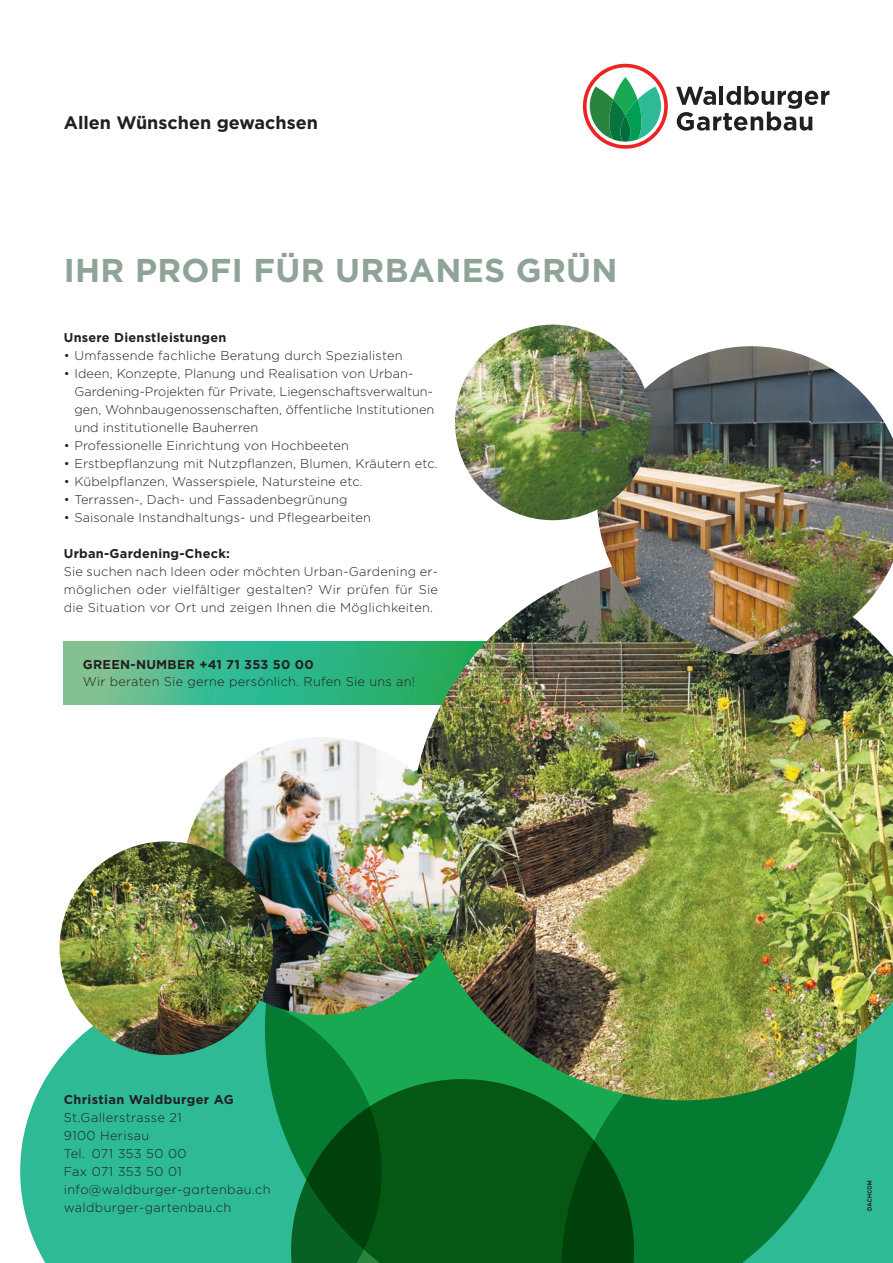
<style>
.page{position:relative;width:893px;height:1263px;background:#fff}
.page>*{position:absolute;margin:0;border:0;box-sizing:border-box;transform-origin:0 0}
.t1{font:700 33px "Gotham";letter-spacing:.01em;color:#8fa497}
.t2{font:700 18px "Gotham";color:#231f20}
.t3{font:300 12.75px/18px "Gotham";letter-spacing:.01em;color:#231f20}
.t4{font:300 12.75px/18px "Gotham";letter-spacing:.03em;color:#231f20}
.t5{font:700 12.75px "Gotham";letter-spacing:.02em;color:#231f20}
</style>
<div class="page">
<svg style="left:20px;top:990px;width:362px;height:273px;background:#3aba92"></svg>
<svg style="left:291px;top:1079px;width:270px;height:184px;background:#045c19"></svg>
<svg style="left:561px;top:1100px;width:332px;height:163px;background:#0e8444"></svg>
<svg style="left:583px;top:64px;width:85px;height:85px"></svg>
<svg style="left:676px;top:86px;width:153px;height:45px"></svg>
<svg style="left:867px;top:1181px;width:5px;height:29px"></svg>
<svg style="left:64px;top:641px;width:347px;height:63px;background:#46b98a"></svg>
<img style="left:411px;top:571px;width:482px;height:529px">
<img style="left:183px;top:737px;width:278px;height:278px;border-radius:139px">
<img style="left:597px;top:346px;width:296px;height:309px">
<img style="left:60px;top:841px;width:213px;height:214px;border-radius:107px">
<img style="left:455px;top:325px;width:196px;height:195px;border-radius:98px">
<h2 class="t2" style="left:64px;top:111px;width:256px">Allen Wünschen gewachsen</h2>
<h1 class="t1" style="left:64px;top:248px;width:555px">IHR PROFI FÜR URBANES GRÜN</h1>
<p class="t5" style="left:64px;top:329px;width:164px">Unsere Dienstleistungen</p>
<p class="t3" style="left:64px;top:346px;width:340px">• Umfassende fachliche Beratung durch Spezialisten</p>
<p class="t3" style="left:74px;top:364px;width:361px;text-indent:-11px">• Ideen, Konzepte, Planung und Realisation von Urban-Gardening-Projekten für Private, Liegenschaftsverwaltun&shy;gen, Wohnbaugenossenschaften, öffentliche Institutionen und institutionelle Bauherren</p>
<p class="t3" style="left:64px;top:436px;width:287px">• Professionelle Einrichtung von Hochbeeten</p>
<p class="t3" style="left:64px;top:454px;width:375px">• Erstbepflanzung mit Nutzpflanzen, Blumen, Kräutern etc.</p>
<p class="t3" style="left:64px;top:472px;width:300px">• Kübelpflanzen, Wasserspiele, Natursteine etc.</p>
<p class="t3" style="left:64px;top:490px;width:285px">• Terrassen-, Dach- und Fassadenbegrünung</p>
<p class="t3" style="left:64px;top:508px;width:309px">• Saisonale Instandhaltungs- und Pflegearbeiten</p>
<p class="t5" style="left:64px;top:545px;width:168px">Urban-Gardening-Check:</p>
<p class="t3" style="left:64px;top:562px;width:376px;text-align:justify">Sie suchen nach Ideen oder möchten Urban-Gardening er&shy;möglichen oder vielfältiger gestalten? Wir prüfen für Sie die Situation vor Ort und zeigen Ihnen die Möglichkeiten.</p>
<p class="t5" style="left:83px;top:656px;width:232px">GREEN-NUMBER +41 71 353 50 00</p>
<p class="t3" style="left:83px;top:672px;width:334px">Wir beraten Sie gerne persönlich. Rufen Sie uns an!</p>
<p class="t5" style="left:64px;top:1091px;width:171px">Christian Waldburger AG</p>
<p class="t4" style="left:64px;top:1108px;width:208px">St.Gallerstrasse 21<br>9100 Herisau<br>Tel. 071 353 50 00<br>Fax 071 353 50 01 info@waldburger-gartenbau.ch waldburger-gartenbau.ch</p>
</div>
